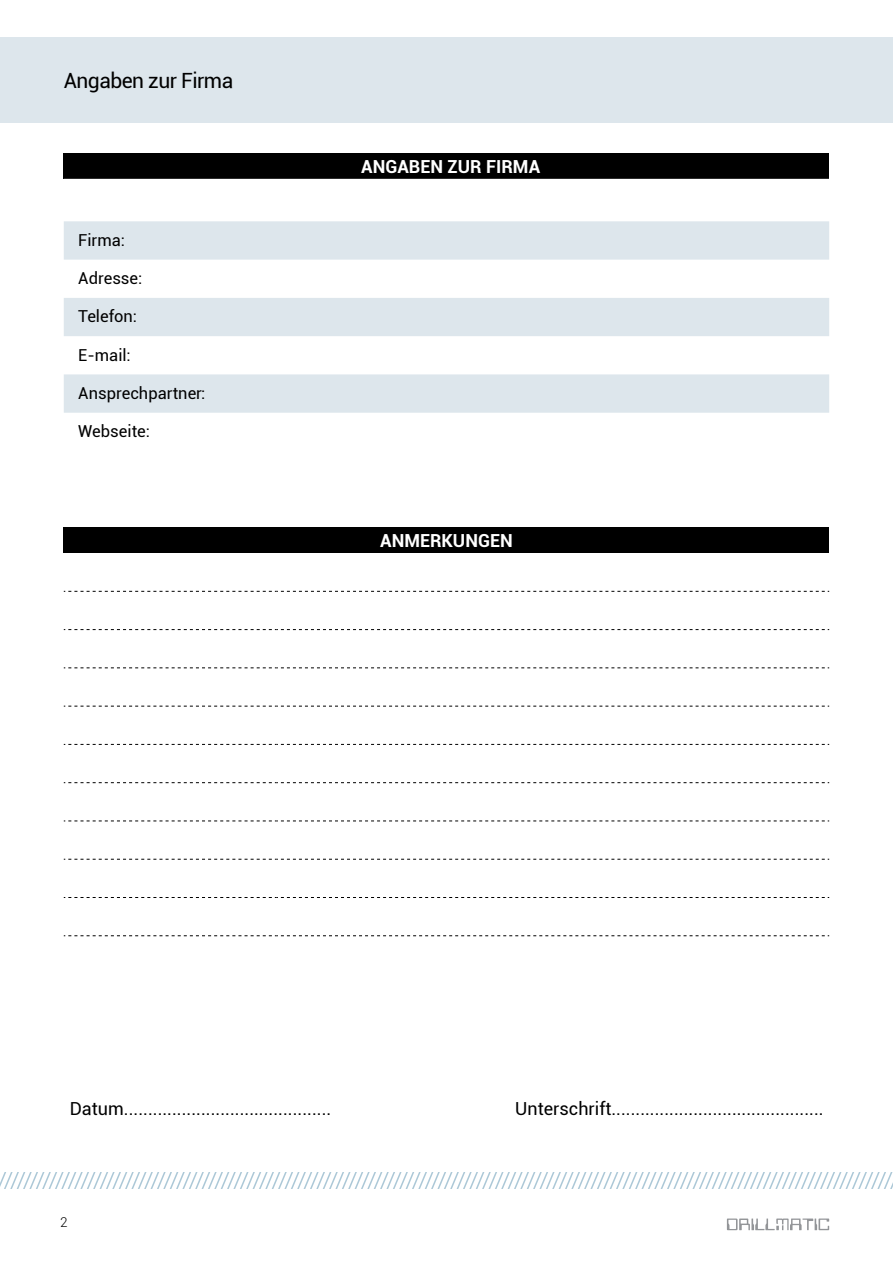
<style>
.page{position:relative;width:893px;height:1263px;background:#fff}
.page>*{position:absolute;margin:0;border:0;box-sizing:border-box;transform-origin:0 0}
.t1{font:21px "Roboto";letter-spacing:-.025em;color:#000}
.t2{font:18px "Roboto";color:#000}
.t3{font:700 18px "Roboto";color:#fff}
.t4{font:16.5px "Roboto";color:#000}
.t5{font:300 13.5px "Roboto";color:#000}
</style>
<div class="page">
<svg style="left:727px;top:1218px;width:102px;height:12px"></svg>
<div style="left:0;top:37px;width:893px;height:85px;background:#dde6ec"></div>
<svg style="left:0;top:1172px;width:893px;height:16px"></svg>
<div style="left:64px;top:153px;width:765px;height:26px;background:#000"></div>
<svg style="left:64px;top:221px;width:765px;height:192px;fill:#dde6ec"></svg>
<div style="left:64px;top:527px;width:765px;height:26px;background:#000"></div>
<svg style="left:64px;top:591px;width:765px;height:1px"></svg>
<svg style="left:64px;top:629px;width:765px;height:1px"></svg>
<svg style="left:64px;top:667px;width:765px;height:1px"></svg>
<svg style="left:64px;top:706px;width:765px;height:1px"></svg>
<svg style="left:64px;top:744px;width:765px;height:1px"></svg>
<svg style="left:64px;top:782px;width:765px;height:1px"></svg>
<svg style="left:64px;top:820px;width:765px;height:1px"></svg>
<svg style="left:64px;top:859px;width:765px;height:1px"></svg>
<svg style="left:64px;top:897px;width:765px;height:1px"></svg>
<svg style="left:64px;top:935px;width:765px;height:1px"></svg>
<p class="t1" style="left:64px;top:71px;width:171px">Angaben zur Firma</p>
<p class="t4" style="left:78px;top:233px;width:48px">Firma:</p>
<p class="t4" style="left:78px;top:271px;width:66px">Adresse:</p>
<p class="t4" style="left:78px;top:309px;width:60px">Telefon:</p>
<p class="t4" style="left:78px;top:348px;width:54px">E-mail:</p>
<p class="t4" style="left:78px;top:386px;width:128px">Ansprechpartner:</p>
<p class="t4" style="left:78px;top:424px;width:73px">Webseite:</p>
<p class="t3" style="left:361px;top:156px;width:180px">ANGABEN ZUR FIRMA</p>
<p class="t3" style="left:380px;top:530px;width:134px">ANMERKUNGEN</p>
<p class="t2" style="left:70px;top:1100px;width:263px">Datum...........................................</p>
<p class="t2" style="left:515px;top:1100px;width:310px">Unterschrift............................................</p>
<p class="t5" style="left:60px;top:1215px;width:9px">2</p>
</div>
